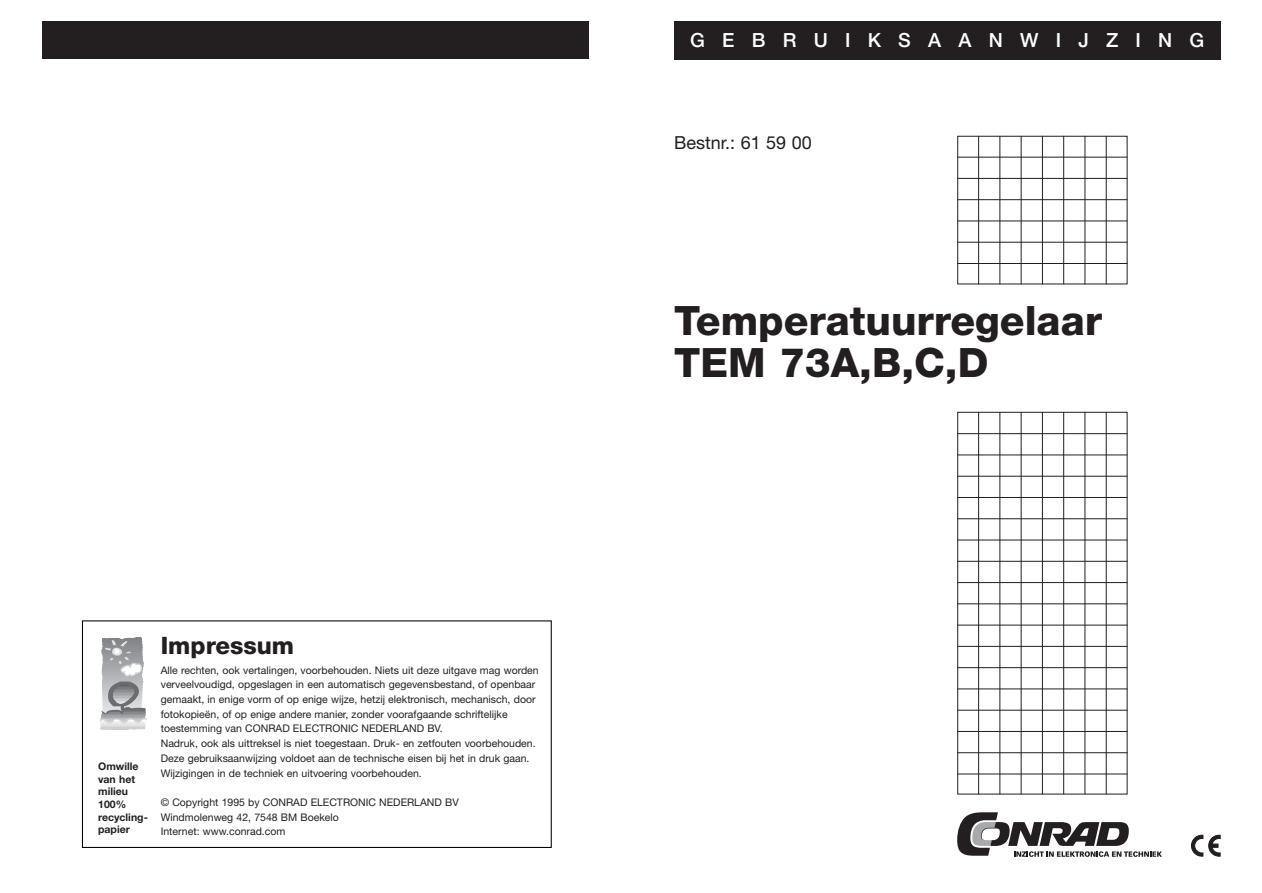
<style>
.page{position:relative;width:1262px;height:893px;background:#fff}
.page>*{position:absolute;margin:0;border:0;box-sizing:border-box;transform-origin:0 0}
.t1{font:800 40.5px/42px "Helvetica Neue";color:#231f20}
.t2{font:800 24px "Helvetica Neue";color:#231f20}
.t3{font:500 19.5px "Helvetica Neue";letter-spacing:.885em;color:#fff}
.t4{font:18px "Helvetica Neue";color:#231f20}
.t5{font:10.5px/14.7px "Helvetica Neue";color:#231f20}
.t6{font:700 10.5px/12.6px "Helvetica Neue";color:#231f20}
</style>
<div class="page">
<div style="left:674px;top:21px;width:546px;height:39px;background:#231f20"></div>
<div style="left:43px;top:21px;width:546px;height:37px;background:#231f20"></div>
<svg style="left:1191px;top:835px;width:29px;height:21px"></svg>
<div style="left:82px;top:620px;width:470px;height:228px;border:1px solid #000"></div>
<hr style="left:101px;top:637px;width:43px;height:1px;background:#808285">
<hr style="left:101px;top:638px;width:43px;height:2px;background:#828487">
<hr style="left:100px;top:728px;width:45px;height:1px;background:#c7c8ca">
<hr style="left:100px;top:726px;width:45px;height:2px;background:#cfd0d2">
<hr style="left:100px;top:725px;width:45px;height:1px;background:#d8d9db">
<svg style="left:100px;top:640px;width:47px;height:85px"></svg>
<svg style="left:957px;top:812px;width:205px;height:44px"></svg>
<div style="left:957px;top:136px;width:170px;height:148px;border:1px solid #231f20"></div>
<hr style="left:957px;top:157px;width:170px;height:1px;background:#231f20">
<hr style="left:957px;top:178px;width:170px;height:1px;background:#231f20">
<hr style="left:957px;top:199px;width:170px;height:1px;background:#231f20">
<hr style="left:957px;top:220px;width:170px;height:1px;background:#231f20">
<hr style="left:957px;top:242px;width:170px;height:1px;background:#231f20">
<hr style="left:957px;top:263px;width:170px;height:1px;background:#231f20">
<hr style="left:957px;top:433px;width:170px;height:1px;background:#231f20">
<hr style="left:957px;top:454px;width:170px;height:1px;background:#231f20">
<hr style="left:957px;top:476px;width:170px;height:1px;background:#231f20">
<hr style="left:957px;top:497px;width:170px;height:1px;background:#231f20">
<hr style="left:957px;top:518px;width:170px;height:1px;background:#231f20">
<hr style="left:957px;top:539px;width:170px;height:1px;background:#231f20">
<hr style="left:957px;top:561px;width:170px;height:1px;background:#231f20">
<hr style="left:957px;top:582px;width:170px;height:1px;background:#231f20">
<hr style="left:957px;top:603px;width:170px;height:1px;background:#231f20">
<hr style="left:957px;top:624px;width:170px;height:1px;background:#231f20">
<hr style="left:957px;top:646px;width:170px;height:1px;background:#231f20">
<hr style="left:957px;top:667px;width:170px;height:1px;background:#231f20">
<hr style="left:957px;top:688px;width:170px;height:1px;background:#231f20">
<hr style="left:957px;top:709px;width:170px;height:1px;background:#231f20">
<hr style="left:957px;top:731px;width:170px;height:1px;background:#231f20">
<hr style="left:957px;top:752px;width:170px;height:1px;background:#231f20">
<hr style="left:957px;top:773px;width:170px;height:1px;background:#231f20">
<hr style="left:978px;top:136px;width:1px;height:148px;background:#231f20">
<hr style="left:999px;top:136px;width:1px;height:148px;background:#231f20">
<hr style="left:1020px;top:136px;width:1px;height:148px;background:#231f20">
<hr style="left:1042px;top:136px;width:1px;height:148px;background:#231f20">
<hr style="left:1063px;top:136px;width:1px;height:148px;background:#231f20">
<hr style="left:1084px;top:136px;width:1px;height:148px;background:#231f20">
<hr style="left:1105px;top:136px;width:1px;height:148px;background:#231f20">
<div style="left:957px;top:412px;width:170px;height:382px;border:1px solid #231f20"></div>
<hr style="left:978px;top:412px;width:1px;height:382px;background:#231f20">
<hr style="left:999px;top:412px;width:1px;height:382px;background:#231f20">
<hr style="left:1020px;top:412px;width:1px;height:382px;background:#231f20">
<hr style="left:1042px;top:412px;width:1px;height:382px;background:#231f20">
<hr style="left:1063px;top:412px;width:1px;height:382px;background:#231f20">
<hr style="left:1084px;top:412px;width:1px;height:382px;background:#231f20">
<hr style="left:1105px;top:412px;width:1px;height:382px;background:#231f20">
<p class="t6" style="left:98px;top:761px;width:51px">Omwille van het milieu<br>100% recycling&shy;papier</p>
<h2 class="t2" style="left:161px;top:636px;width:135px">Impressum</h2>
<p class="t5" style="left:161px;top:663px;width:379px">Alle rechten, ook vertalingen, voorbehouden. Niets uit deze uitgave mag worden verveelvoudigd, opgeslagen in een automatisch gegevensbestand, of openbaar gemaakt, in enige vorm of op enige wijze, hetzij elektronisch, mechanisch, door fotokopieën, of op enige andere manier, zonder voorafgaande schriftelijke toestemming van CONRAD ELECTRONIC NEDERLAND BV.<br>Nadruk, ook als uittreksel is niet toegestaan. Druk- en zetfouten voorbehouden.<br>Deze gebruiksaanwijzing voldoet aan de technische eisen bij het in druk gaan.<br>Wijzigingen in de techniek en uitvoering voorbehouden.</p>
<p class="t5" style="left:161px;top:796px;width:299px">© Copyright 1995 by CONRAD ELECTRONIC NEDERLAND BV<br>Windmolenweg 42, 7548 BM Boekelo<br>Internet: www.conrad.com</p>
<h3 class="t3" style="left:690px;top:33px;width:516px">GEBRUIKSAANWIJZING</h3>
<h3 class="t4" style="left:674px;top:136px;width:139px">Bestnr.: 61 59 00</h3>
<h1 class="t1" style="left:674px;top:303px;width:429px">Temperatuurregelaar<br>TEM 73A,B,C,D</h1>
</div>
